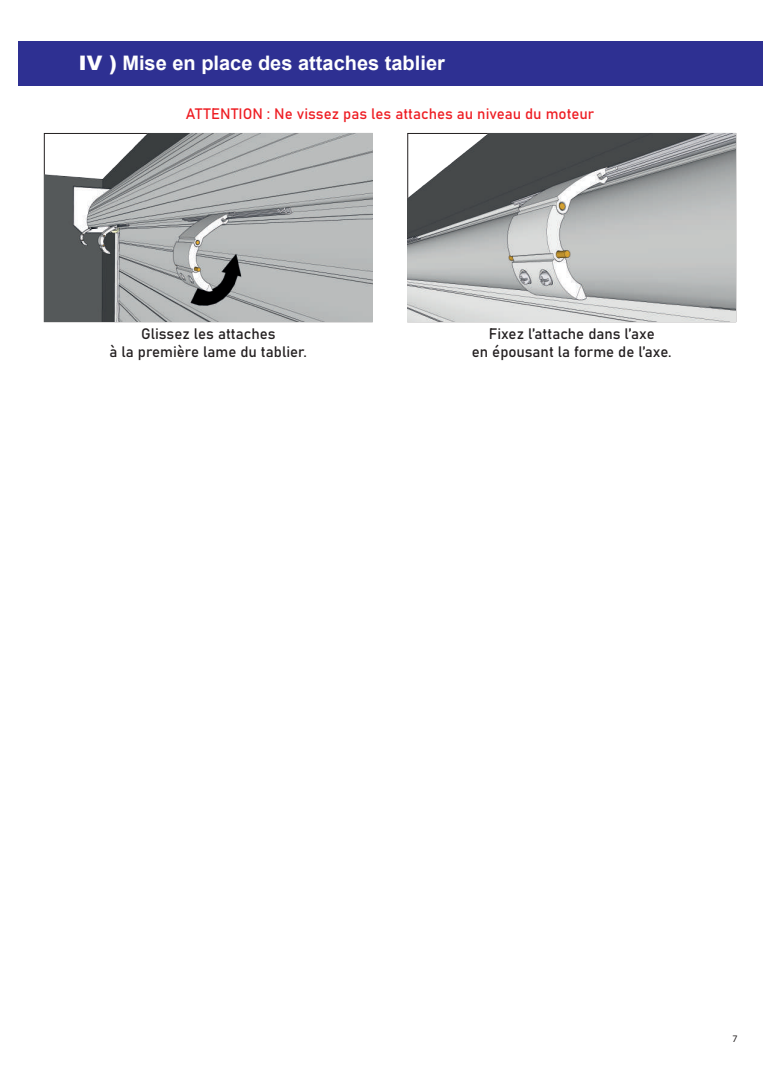
<style>
.page{position:relative;width:780px;height:1088px;background:#fff}
.page>*{position:absolute;margin:0;border:0;box-sizing:border-box;transform-origin:0 0}
.t1{font:700 20px "Arial";color:#fff}
.t2{font:15px/18px "Bahnschrift";color:#231f20;text-align:center}
.t3{font:15px "Bahnschrift";color:#ee1d23}
.t4{font:10px "Myriad Pro";color:#231f20}
.s1{font-weight:900}
</style>
<div class="page">
<div style="left:18px;top:41px;width:744px;height:45px;background:#2e3092"></div>
<img style="left:44px;top:133px;width:328px;height:188px">
<img style="left:407px;top:133px;width:328px;height:188px">
<h1 class="t1" style="left:79px;top:49px;width:367px"><span class="s1">IV )</span> Mise en place des attaches tablier</h1>
<p class="t3" style="left:186px;top:103px;width:410px">ATTENTION : Ne vissez pas les attaches au niveau du moteur</p>
<p class="t2" style="left:109px;top:324px;width:199px">Glissez les attaches<br>à la première lame du tablier.</p>
<p class="t2" style="left:472px;top:324px;width:201px">Fixez l’attache dans l’axe<br>en épousant la forme de l’axe.</p>
<p class="t4" style="left:732px;top:1032px;width:7px">7</p>
</div>
